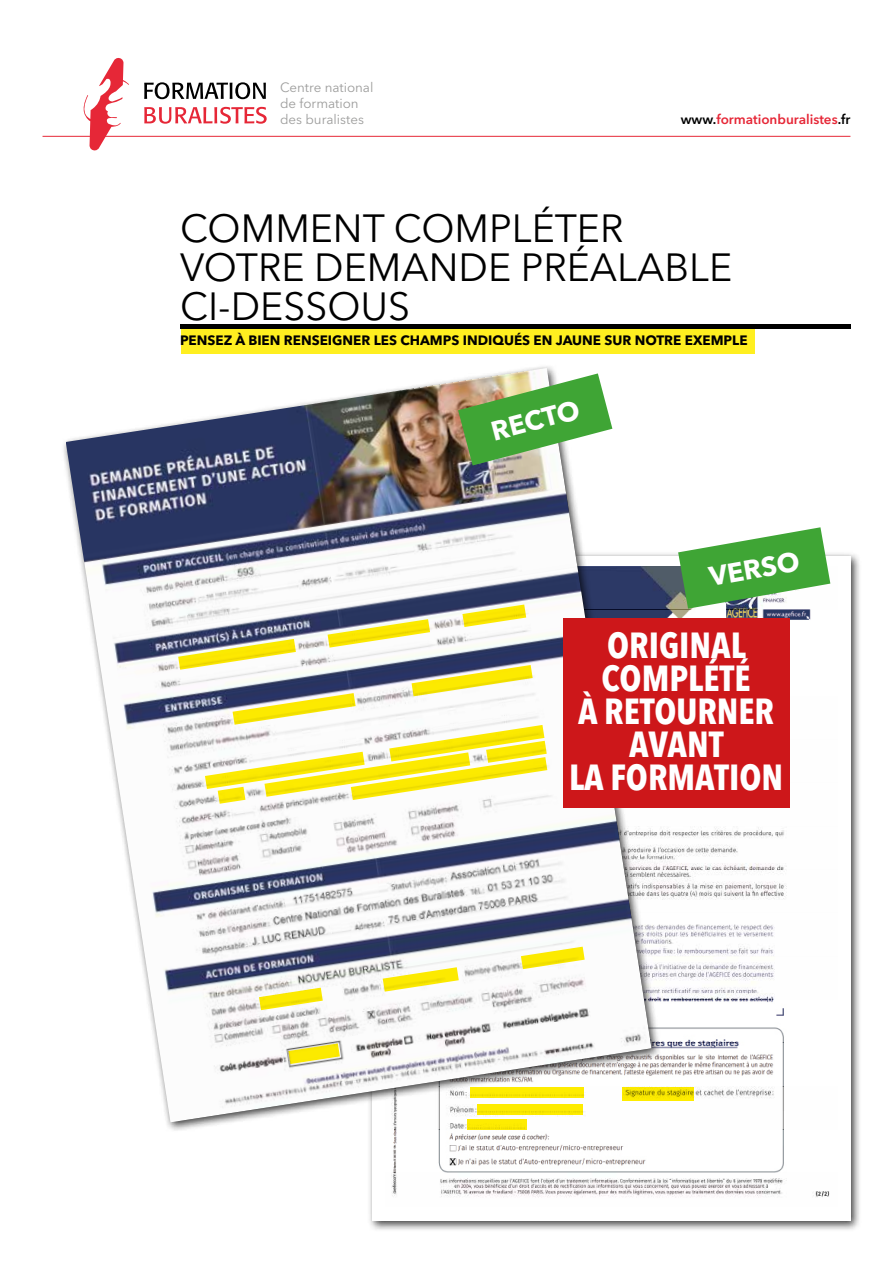
<style>
.page{position:relative;width:893px;height:1263px;background:#fff}
.page>*{position:absolute;margin:0;border:0;box-sizing:border-box;transform-origin:0 0}
.t1{font:39px/39px "Avenir Next LT Pro";color:#000}
.t2{font:700 condensed 36px/33px "Avenir Next LT Pro";color:#fff;text-align:center}
.t3{font:700 26.85px "Avenir Next LT Pro";color:#fff}
.t4{font:700 13.5px "Avenir Next LT Pro";color:#000}
.t5{font:600 13.5px "Avenir Next LT Pro";color:#e62737}
.t6{font:13.35px/15.9px "Avenir Next LT Pro";color:#9d9d9c}
.s1{color:#000}
</style>
<div class="page">
<hr style="left:43px;top:136px;width:807px;height:1px;background:#e62737">
<svg style="left:144px;top:82px;width:122px;height:17px"></svg>
<svg style="left:144px;top:107px;width:123px;height:17px"></svg>
<svg style="left:83px;top:58px;width:46px;height:93px"></svg>
<div style="left:367px;top:551px;width:495px;height:681px;background:#000;opacity:.75"></div>
<div style="left:372px;top:556px;width:478px;height:664px;background:#fff"></div>
<img style="left:391px;top:566px;width:440px;height:632px">
<svg style="left:662px;top:1088px;width:32px;height:13px"></svg>
<hr style="left:180px;top:324px;width:670px;height:4px;background:#000">
<svg style="left:678px;top:527px;width:152px;height:82px"></svg>
<div style="left:61px;top:363px;width:601px;height:770px;background:#000;opacity:.75"></div>
<img style="left:66px;top:368px;width:585px;height:754px">
<svg style="left:383px;top:967px;width:76px;height:25px"></svg>
<svg style="left:259px;top:988px;width:64px;height:22px"></svg>
<svg style="left:458px;top:373px;width:154px;height:92px"></svg>
<div style="left:563px;top:618px;width:227px;height:190px;background:#cd171a"></div>
<svg style="left:178px;top:604px;width:369px;height:200px"></svg>
<div style="left:181px;top:330px;width:573px;height:24px;background:#ffef20"></div>
<svg style="left:521px;top:947px;width:64px;height:22px"></svg>
<svg style="left:288px;top:1043px;width:52px;height:21px"></svg>
<p class="t6" style="left:280px;top:79px;width:95px">Centre national de formation des buralistes</p>
<p class="t5" style="left:681px;top:111px;width:171px"><span class="s1">www.</span>formationburalistes<span class="s1">.fr</span></p>
<h1 class="t1" style="left:180px;top:209px;width:554px">COMMENT COMPLÉTER<br>VOTRE DEMANDE PRÉALABLE<br>CI-DESSOUS</h1>
<p class="t4" style="left:180px;top:332px;width:569px">PENSEZ À BIEN RENSEIGNER LES CHAMPS INDIQUÉS EN JAUNE SUR NOTRE EXEMPLE</p>
<h3 class="t3" style="left:487px;top:416px;width:92px;rotate:-15deg">RECTO</h3>
<h3 class="t3" style="left:706px;top:560px;width:93px;rotate:-10deg">VERSO</h3>
<h2 class="t2" style="left:569px;top:628px;width:216px">ORIGINAL<br>COMPLÉTÉ<br>À RETOURNER<br>AVANT<br>LA FORMATION</h2>
</div>
